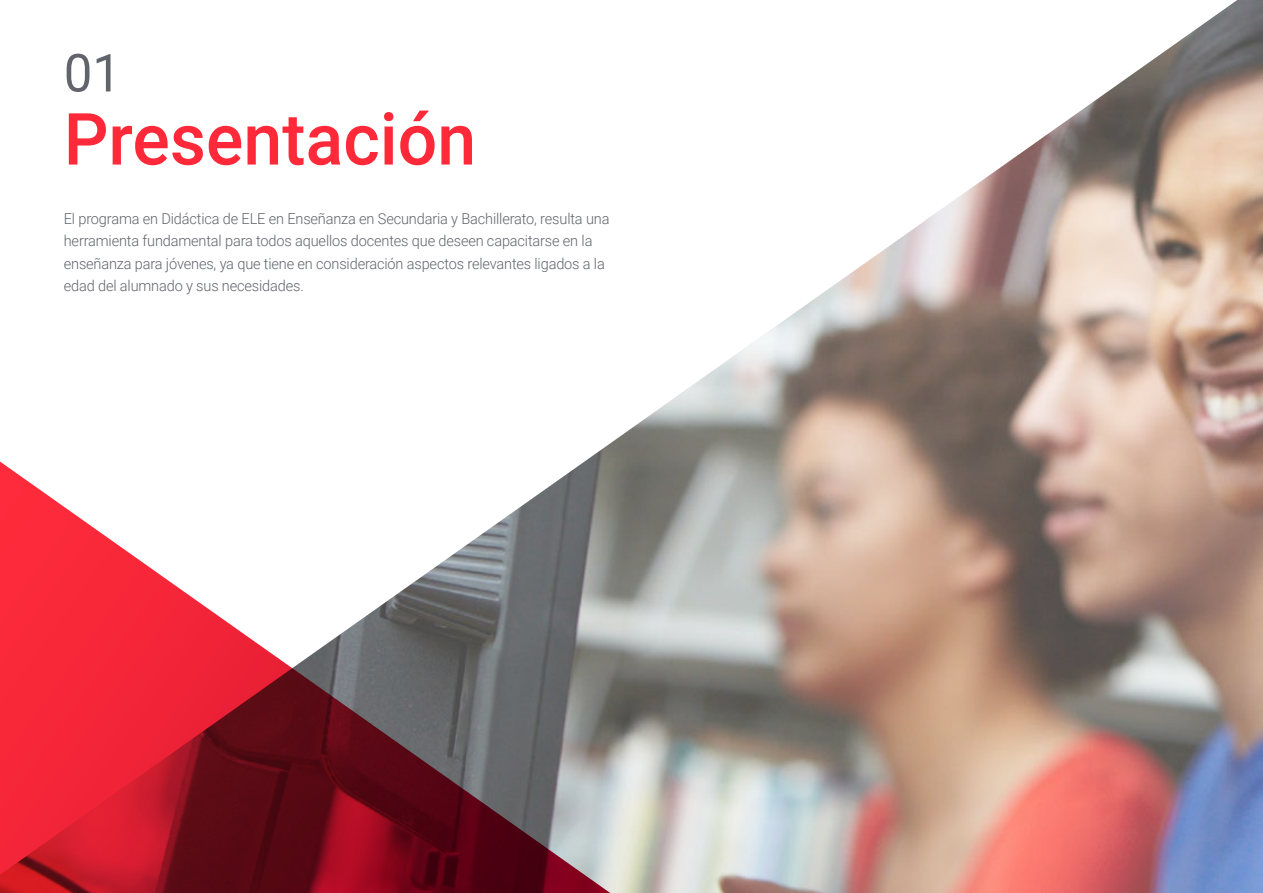
<style>
.page{position:relative;width:1263px;height:893px;background:#fff}
.page>*{position:absolute;margin:0;border:0;box-sizing:border-box;transform-origin:0 0}
.t1{font:500 72px "Roboto";color:#ff293a}
.t2{font:52.5px "Roboto";color:#61646a}
.t3{font:300 15px/22.5px "Roboto";letter-spacing:-.01em;color:#61646a}
</style>
<div class="page">
<img style="left:606px;top:0;width:657px;height:893px">
<svg style="left:0;top:446px;width:640px;height:447px"></svg>
<h2 class="t2" style="left:64px;top:36px;width:59px">01</h2>
<h1 class="t1" style="left:64px;top:89px;width:414px">Presentación</h1>
<p class="t3" style="left:64px;top:207px;width:547px">El programa en Didáctica de ELE en Enseñanza en Secundaria y Bachillerato, resulta una herramienta fundamental para todos aquellos docentes que deseen capacitarse en la enseñanza para jóvenes, ya que tiene en consideración aspectos relevantes ligados a la edad del alumnado y sus necesidades.</p>
</div>
